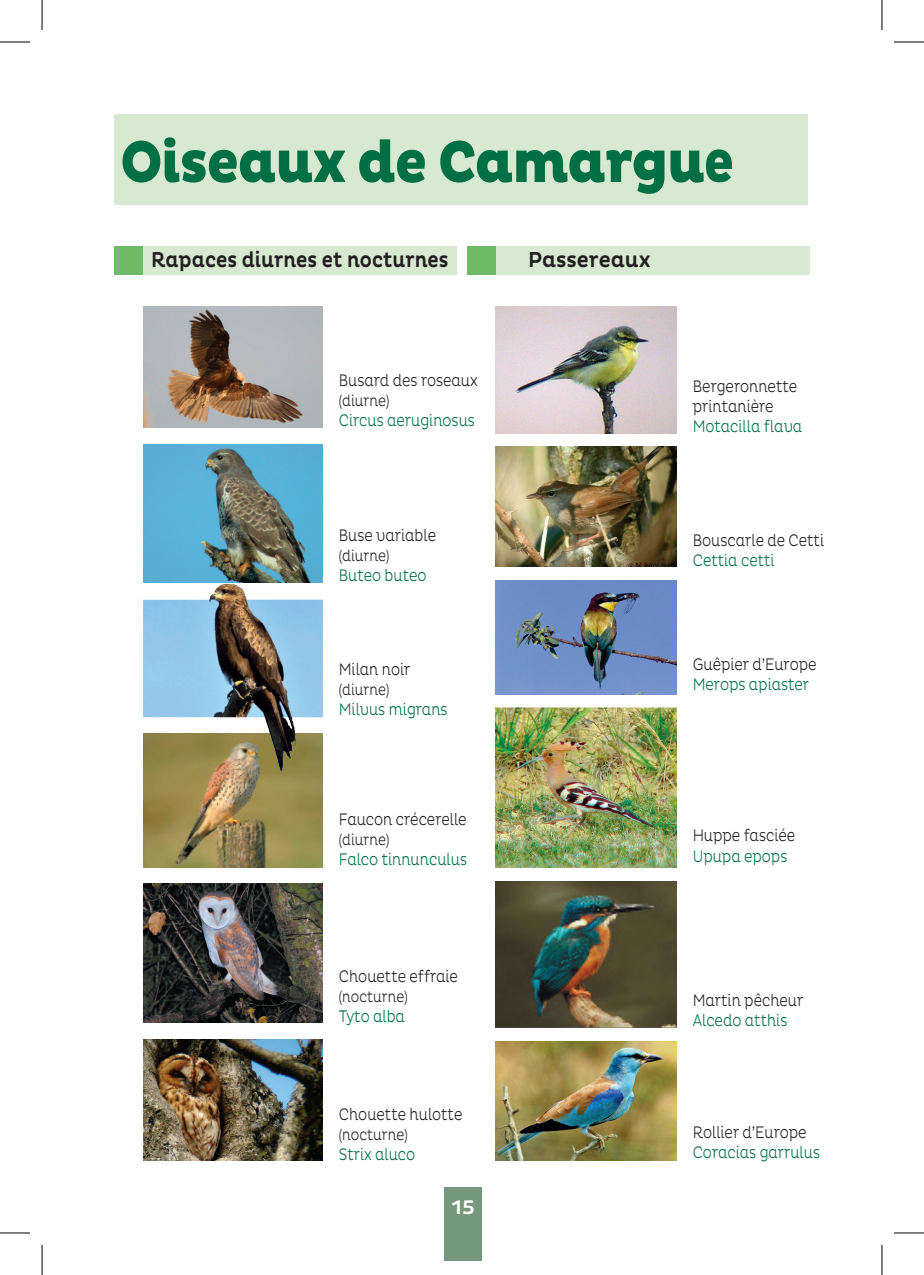
<style>
.page{position:relative;width:924px;height:1275px;background:#fff}
.page>*{position:absolute;margin:0;border:0;box-sizing:border-box;transform-origin:0 0}
.t1{font:800 60px "Pluto";letter-spacing:-.03em;color:#016f45;scale:.9 1}
.t2{font:500 22px "Pluto";color:#231f20;scale:.84 1}
.t3{font:500 22px "Pluto";color:#231f20;scale:.9 1}
.t4{font:500 20px "Pluto";color:#fff}
.t5{font:300 17px/20px "Pluto";color:#231f20;scale:.8 1}
.t6{font:300 17px "Pluto";color:#016f45;scale:.8 1}
.t7{font:300 16px "Pluto";color:#231f20;scale:.8 1}
.s1{font-family:"DIN Pro";font-weight:900}
</style>
<div class="page">
<div style="left:444px;top:1187px;width:38px;height:74px;background:#75977b"></div>
<img style="left:143px;top:883px;width:180px;height:139px">
<img style="left:143px;top:1039px;width:180px;height:122px">
<div style="left:114px;top:114px;width:693px;height:90px;background:#d8e9d2"></div>
<div style="left:114px;top:246px;width:342px;height:28px;background:#d8e9d2"></div>
<div style="left:114px;top:246px;width:28px;height:28px;background:#6eba66"></div>
<div style="left:467px;top:246px;width:342px;height:28px;background:#d8e9d2"></div>
<div style="left:467px;top:246px;width:28px;height:28px;background:#6eba66"></div>
<img style="left:495px;top:1041px;width:181px;height:120px">
<img style="left:495px;top:881px;width:181px;height:146px">
<img style="left:495px;top:708px;width:181px;height:159px">
<img style="left:495px;top:580px;width:181px;height:114px">
<img style="left:495px;top:447px;width:181px;height:120px">
<img style="left:495px;top:306px;width:181px;height:127px">
<img style="left:143px;top:306px;width:180px;height:121px">
<img style="left:143px;top:444px;width:180px;height:138px">
<img style="left:143px;top:734px;width:180px;height:133px">
<img style="left:143px;top:584px;width:153px;height:187px">
<hr style="left:0;top:42px;width:30px;height:1px;background:#000">
<hr style="left:893px;top:42px;width:30px;height:1px;background:#000">
<hr style="left:0;top:1232px;width:30px;height:1px;background:#000">
<hr style="left:893px;top:1232px;width:30px;height:1px;background:#000">
<hr style="left:42px;top:0;width:1px;height:30px;background:#000">
<hr style="left:42px;top:1245px;width:1px;height:30px;background:#000">
<hr style="left:881px;top:0;width:1px;height:30px;background:#000">
<hr style="left:881px;top:1245px;width:1px;height:30px;background:#000">
<h1 class="t1" style="left:120px;top:127px;width:683px">Oiseaux de Camargu<span class="s1">e</span></h1>
<p class="t2" style="left:151px;top:247px;width:355px">Rapaces diurnes et nocturnes</p>
<p class="t3" style="left:528px;top:247px;width:138px">Passereaux</p>
<p class="t5" style="left:339px;top:370px;width:175px">Busard des roseaux</p>
<p class="t7" style="left:339px;top:391px;width:65px">(diurne)</p>
<p class="t6" style="left:339px;top:410px;width:171px">Circus aeruginosus</p>
<p class="t5" style="left:339px;top:525px;width:123px">Buse variable</p>
<p class="t7" style="left:339px;top:546px;width:65px">(diurne)</p>
<p class="t6" style="left:339px;top:565px;width:111px">Buteo buteo</p>
<p class="t5" style="left:339px;top:660px;width:91px">Milan noir</p>
<p class="t7" style="left:339px;top:681px;width:65px">(diurne)</p>
<p class="t6" style="left:339px;top:700px;width:137px">Milvus migrans</p>
<p class="t5" style="left:339px;top:809px;width:161px">Faucon crécerelle</p>
<p class="t7" style="left:339px;top:830px;width:65px">(diurne)</p>
<p class="t6" style="left:339px;top:849px;width:162px">Falco tinnunculus</p>
<p class="t5" style="left:339px;top:966px;width:150px">Chouette effraie</p>
<p class="t7" style="left:339px;top:987px;width:88px">(nocturne)</p>
<p class="t6" style="left:339px;top:1006px;width:84px">Tyto alba</p>
<p class="t5" style="left:339px;top:1104px;width:156px">Chouette hulotte</p>
<p class="t7" style="left:339px;top:1125px;width:88px">(nocturne)</p>
<p class="t6" style="left:339px;top:1144px;width:97px">Strix aluco</p>
<p class="t4" style="left:451px;top:1195px;width:25px">15</p>
<p class="t5" style="left:692px;top:376px;width:132px">Bergeronnette printanière</p>
<p class="t6" style="left:692px;top:416px;width:138px">Motacilla flava</p>
<p class="t5" style="left:692px;top:530px;width:165px">Bouscarle de Cetti</p>
<p class="t6" style="left:692px;top:550px;width:104px">Cettia cetti</p>
<p class="t5" style="left:692px;top:654px;width:156px">Guêpier d’Europe</p>
<p class="t6" style="left:692px;top:675px;width:147px">Merops apiaster</p>
<p class="t5" style="left:692px;top:825px;width:130px">Huppe fasciée</p>
<p class="t6" style="left:692px;top:846px;width:120px">Upupa epops</p>
<p class="t5" style="left:692px;top:990px;width:140px">Martin pêcheur</p>
<p class="t6" style="left:692px;top:1010px;width:120px">Alcedo atthis</p>
<p class="t5" style="left:692px;top:1122px;width:144px">Rollier d’Europe</p>
<p class="t6" style="left:692px;top:1143px;width:160px">Coracias garrulus</p>
</div>
